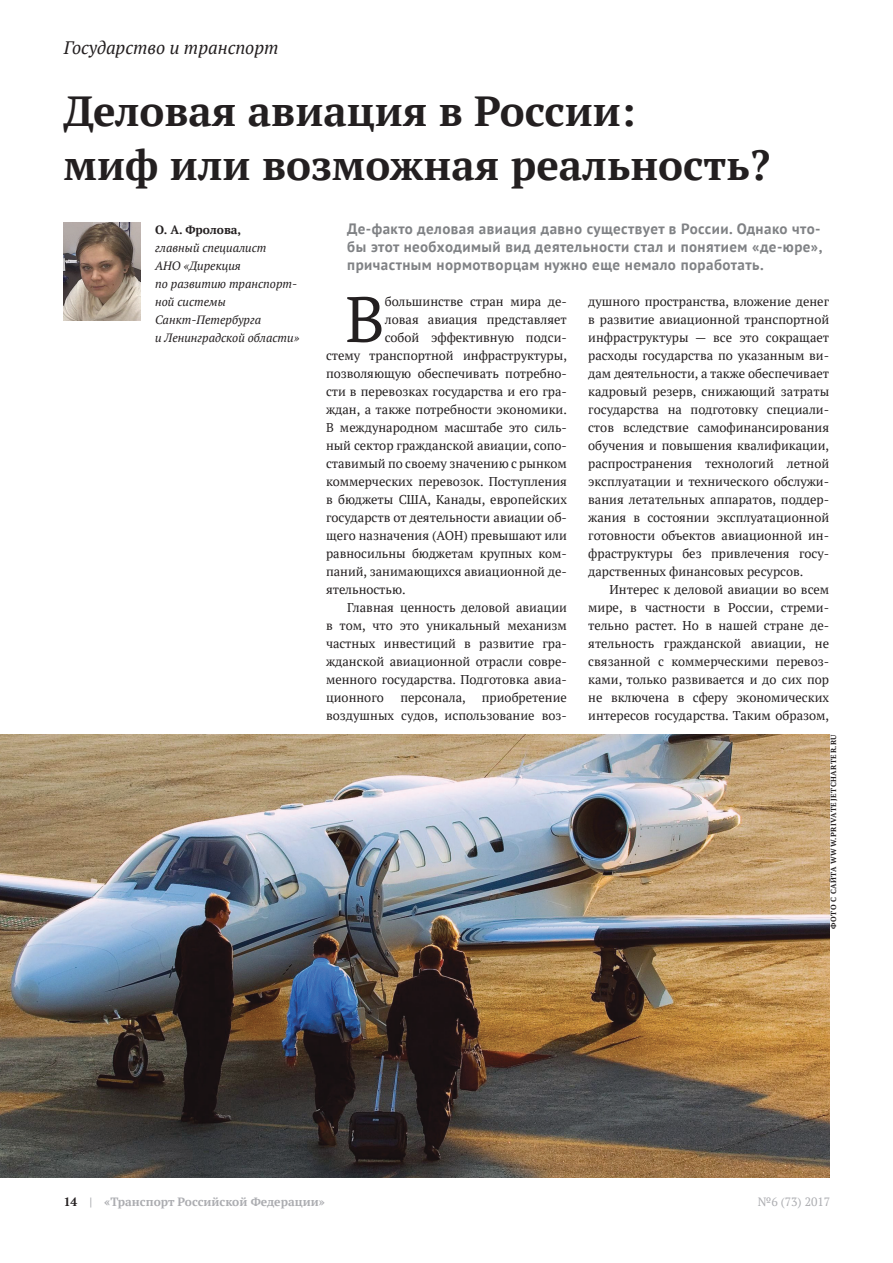
<style>
.page{position:relative;width:893px;height:1263px;background:#fff}
.page>*{position:absolute;margin:0;border:0;box-sizing:border-box;transform-origin:0 0}
.t1{font:64.2px "PT Serif";color:#231f20}
.t2{font:700 42px/54px "PT Serif";color:#231f20}
.t3{font:italic 18px "PT Serif";color:#231f20}
.t4{font:700 15px/18px "PT Sans";letter-spacing:.03em;color:#808285;text-align:justify}
.t5{font:12.75px/18px "PT Serif";color:#231f20;text-align:justify}
.t6{font:italic 12px/18px "PT Serif";color:#231f20}
.t7{font:700 12px "PT Serif";color:#acadb1}
.t8{font:700 12px "PT Serif";color:#231f20}
.t9{font:12px "PT Serif";color:#acadb1}
.t10{font:700 7.5px "PT Serif";letter-spacing:.08em;color:#231f20}
.s1{color:#231f20}
</style>
<div class="page">
<img style="left:64px;top:222px;width:77px;height:98px">
<img style="left:0;top:734px;width:829px;height:444px">
<h3 class="t3" style="left:64px;top:36px;width:216px">Государство и транспорт</h3>
<h2 class="t2" style="left:63px;top:83px;width:708px">Деловая авиация в России:<br>миф или возможная реальность?</h2>
<p class="t8" style="left:155px;top:222px;width:88px">О. А. Фролова,</p>
<p class="t6" style="left:155px;top:239px;width:145px">главный специалист<br>АНО «Дирекция<br>по развитию транспорт&shy;ной системы<br>Санкт-Петербурга<br>и Ленинградской области»</p>
<p class="t4" style="left:347px;top:219px;width:476px">Де-факто деловая авиация давно существует в России. Однако что&shy;бы этот необходимый вид деятельности стал и понятием «де-юре», причастным нормотворцам нужно еще немало поработать.</p>
<h1 class="t1" style="left:345px;top:278px;width:41px">В</h1>
<p class="t5" style="left:385px;top:292px;width:184px">большинстве стран мира де-</p>
<p class="t5" style="left:385px;top:310px;width:184px">ловая авиация представляет</p>
<p class="t5" style="left:385px;top:328px;width:184px">собой эффективную подси-</p>
<p class="t5" style="left:326px;top:346px;width:242px">стему транспортной инфраструктуры,</p>
<p class="t5" style="left:326px;top:364px;width:242px">позволяющую обеспечивать потребно-</p>
<p class="t5" style="left:326px;top:382px;width:242px">сти в перевозках государства и его гра-</p>
<p class="t5" style="left:326px;top:400px;width:242px">ждан, а также потребности экономики.</p>
<p class="t5" style="left:326px;top:418px;width:242px">В международном масштабе это силь-</p>
<p class="t5" style="left:326px;top:436px;width:242px">ный сектор гражданской авиации, сопо-</p>
<p class="t5" style="left:326px;top:454px;width:242px">ставимый по своему значению с рынком</p>
<p class="t5" style="left:326px;top:472px;width:242px">коммерческих перевозок. Поступления</p>
<p class="t5" style="left:326px;top:490px;width:242px">в бюджеты США, Канады, европейских</p>
<p class="t5" style="left:326px;top:508px;width:242px">государств от деятельности авиации об-</p>
<p class="t5" style="left:326px;top:526px;width:242px">щего назначения (АОН) превышают или</p>
<p class="t5" style="left:326px;top:544px;width:242px">равносильны бюджетам крупных ком-</p>
<p class="t5" style="left:326px;top:562px;width:242px">паний, занимающихся авиационной де-</p>
<p class="t5" style="left:326px;top:580px;width:81px">ятельностью.</p>
<p class="t5" style="left:347px;top:598px;width:221px">Главная ценность деловой авиации</p>
<p class="t5" style="left:326px;top:616px;width:242px">в том, что это уникальный механизм</p>
<p class="t5" style="left:326px;top:634px;width:242px">частных инвестиций в развитие гра-</p>
<p class="t5" style="left:326px;top:652px;width:242px">жданской авиационной отрасли совре-</p>
<p class="t5" style="left:326px;top:670px;width:242px">менного государства. Подготовка авиа-</p>
<p class="t5" style="left:326px;top:688px;width:59px">ционного</p>
<p class="t5" style="left:400px;top:688px;width:67px">персонала,</p>
<p class="t5" style="left:326px;top:688px;width:242px;text-align:right">приобретение<br>воздушных судов, использование воз-</p>
<p class="t5" style="left:588px;top:292px;width:242px">душного пространства, вложение денег в развитие авиационной транспортной инфраструктуры — все это сокращает расходы государства по указанным ви&shy;дам деятельности, а также обеспечивает кадровый резерв, снижающий затраты государства на подготовку специали&shy;стов вследствие самофинансирования обучения и повышения квалификации, распространения технологий летной эксплуатации и технического обслужи&shy;вания летательных аппаратов, поддер&shy;жания в состоянии эксплуатационной готовности объектов авиационной ин&shy;фраструктуры без привлечения госу&shy;дарственных финансовых ресурсов.</p>
<p class="t5" style="left:588px;top:580px;width:242px;text-indent:21px">Интерес к деловой авиации во всем мире, в частности в России, стреми&shy;тельно растет. Но в нашей стране де&shy;ятельность гражданской авиации, не связанной с коммерческими перевоз&shy;ками, только развивается и до сих пор не включена в сферу экономических интересов государства. Таким образом,</p>
<p class="t10" style="left:828px;top:929px;width:196px;rotate:-90deg">ФОТО С САЙТА www.privatejetcharter.ru</p>
<p class="t7" style="left:64px;top:1194px;width:263px"><span class="s1">14</span> | «Транспорт Российской Федерации»</p>
<p class="t9" style="left:758px;top:1194px;width:74px">№6 (73) 2017</p>
</div>
